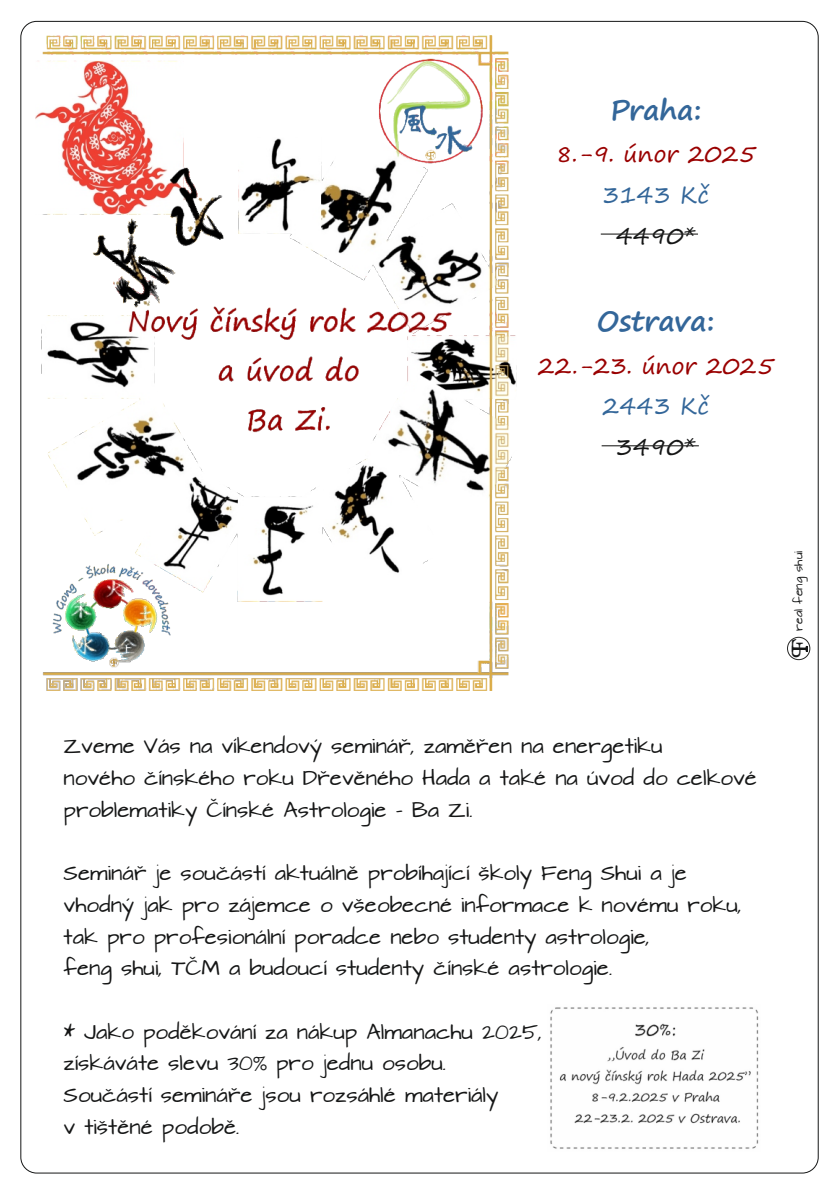
<style>
.page{position:relative;width:840px;height:1191px;background:#fff}
.page>*{position:absolute;margin:0;border:0;box-sizing:border-box;transform-origin:0 0}
.t1{font:700 28px "Segoe Print";color:#369}
.t2{font:23.4px "Segoe Print";color:#900}
.t3{font:23.4px "Segoe Print";color:#369}
.t4{font:23.4px "Segoe Print";color:#151616}
.t5{font:18px/31.6px "Architects Daughter";color:#151616}
.t6{font:10px "Architects Daughter";color:#151616}
.s1{font-family:"Century Gothic"}
.s2{font-family:"Bookman Old Style";font-size:22px}
</style>
<div class="page">
<img style="left:35px;top:35px;width:482px;height:655px">
<hr style="left:600px;top:233px;width:97px;height:2px;background:#282827">
<hr style="left:601px;top:445px;width:97px;height:1px;background:#282827">
<img style="left:550px;top:1007px;width:209px;height:142px">
<div style="left:786px;top:636px;width:24px;height:24px;border:1px solid #282827;border-radius:50%"></div>
<svg style="left:791px;top:655px;width:15px;height:3px"></svg>
<h1 class="t1" style="left:609px;top:96px;width:93px">Praha:</h1>
<p class="t2" style="left:555px;top:142px;width:201px">8.-9. únor 2025</p>
<p class="t3" style="left:602px;top:183px;width:108px">3143 Kč</p>
<p class="t4" style="left:615px;top:224px;width:82px">4490*</p>
<h1 class="t1" style="left:596px;top:307px;width:119px">Ostrava:</h1>
<p class="t2" style="left:537px;top:354px;width:238px">22.-23. únor 2025</p>
<p class="t3" style="left:602px;top:394px;width:108px">2443 Kč</p>
<p class="t4" style="left:615px;top:435px;width:82px">3490*</p>
<p class="t5" style="left:64px;top:733px;width:694px">Zveme Vás na víkendový seminář, zaměřen na energetiku<br>nového čínského roku Dřevěného Hada a také na úvod do celkové problematiky Čínské Astrologie - Ba Zi.</p>
<p class="t5" style="left:64px;top:860px;width:679px">Seminář je součástí aktuálně probíhající školy Feng Shui a je vhodný jak pro zájemce o všeobecné informace k novému roku, tak pro profesionální poradce nebo studenty astrologie,<br>feng shui, TČM a budoucí studenty čínské astrologie.</p>
<p class="t5" style="left:64px;top:1018px;width:479px">* Jako poděkování za nákup Almanachu 2025, získáváte slevu 30<span class="s1">%</span> pro jednu osobu.<br>Součástí semináře jsou rozsáhlé materiály<br>v tištěné podobě.</p>
<p class="t6" style="left:792px;top:653px;width:103px;rotate:-90deg"><span class="s2">F</span> real feng shui</p>
</div>
